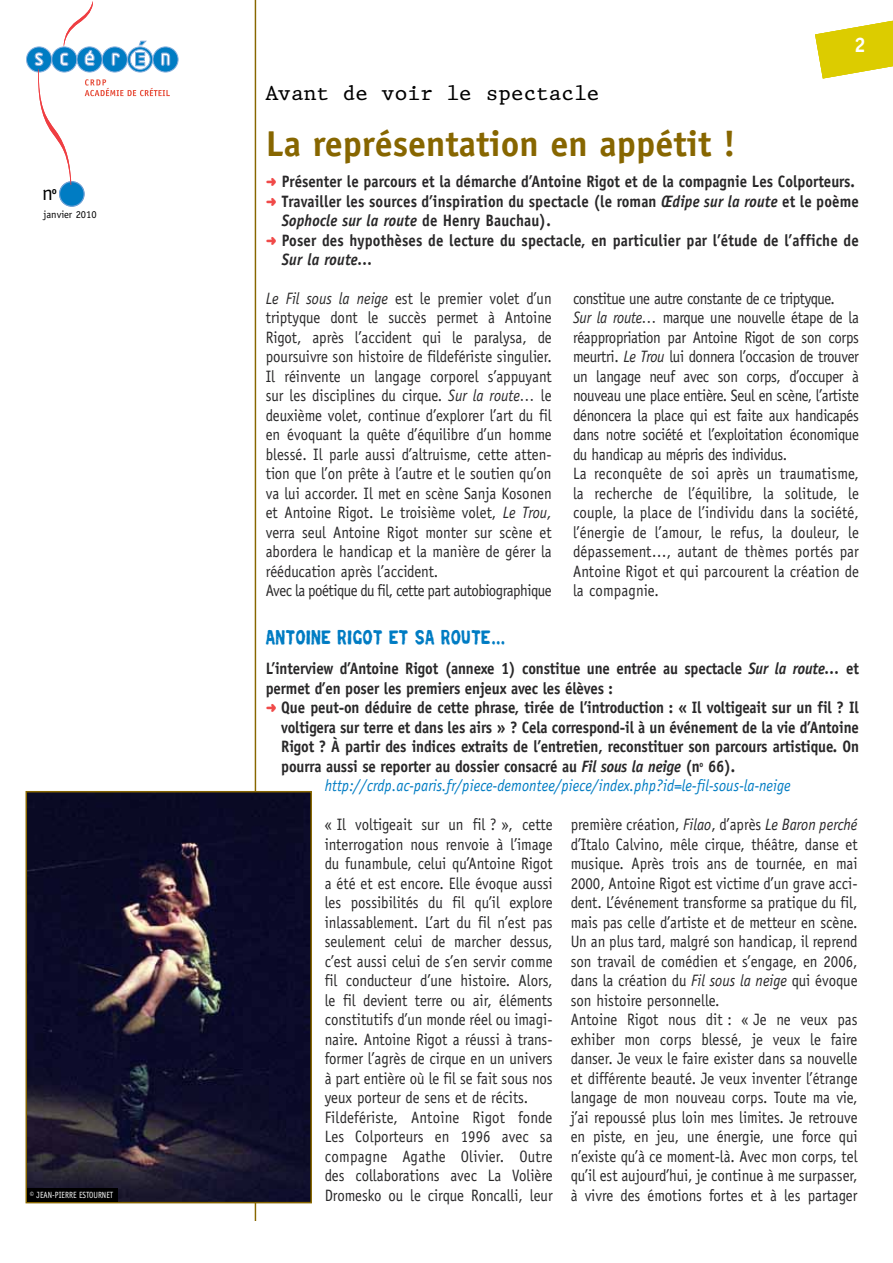
<style>
.page{position:relative;width:893px;height:1263px;background:#fff}
.page>*{position:absolute;margin:0;border:0;box-sizing:border-box;transform-origin:0 0}
.t1{font:700 36px "Officina Sans";color:#876600}
.t2{font:21px "King";color:#000}
.t3{font:700 21px "Officina Sans";color:#fff}
.t4{font:18px "Repent";letter-spacing:.025em;color:#007cc3;scale:.8 1}
.t5{font:700 18px "Officina Sans";color:#fff}
.t6{font:16.5px/19.5px "Officina Sans";color:#292829;scale:.9 1}
.t7{font:16.5px/19.5px "Officina Sans";letter-spacing:-.02em;color:#292829;scale:.9 1}
.t8{font:700 16.5px "Officina Sans";letter-spacing:-.01em;color:#292829;scale:.9 1}
.t9{font:700 16.5px "Officina Sans";letter-spacing:.01em;color:#292829;scale:.9 1}
.t10{font:italic 16.5px "Officina Sans";letter-spacing:.005em;color:#007cc3;scale:.9 1}
.t11{font:italic 700 16.5px "Officina Sans";letter-spacing:.01em;color:#292829;scale:.9 1}
.t12{font:10.5px "Officina Sans";color:#000}
.t13{font:9px "Officina Sans";color:#fff;scale:.85 1}
.s1{font-weight:400;font-size:21px;color:#000}
.s2{font-family:"Distro Bats";font-weight:400;font-size:13.5px;color:#f04a49}
.s3{font-style:italic}
.s4{font-style:normal}
</style>
<div class="page">
<img style="left:216px;top:0;width:72px;height:1220px">
<div style="left:60px;top:182px;width:24px;height:24px;background:#007cc3;border-radius:50%"></div>
<div style="left:59px;top:181px;width:26px;height:26px;border:1px solid #72a3d7;border-radius:50%"></div>
<svg style="left:26px;top:1px;width:153px;height:192px"></svg>
<svg style="left:815px;top:21px;width:78px;height:58px"></svg>
<img style="left:29px;top:794px;width:280px;height:406px">
<div style="left:26px;top:791px;width:286px;height:412px;border:2px solid #876600"></div>
<div style="left:27px;top:1188px;width:90px;height:14px;background:#000"></div>
<p class="t5" style="left:42px;top:183px;width:41px"><span class="s1">n</span><sup>o</sup> 99</p>
<p class="t12" style="left:43px;top:209px;width:55px">janvier 2010</p>
<p class="t13" style="left:30px;top:1190px;width:99px">© Jean-Pierre Estournet</p>
<p class="t2" style="left:266px;top:80px;width:335px">Avant de voir le spectacle</p>
<h1 class="t1" style="left:266px;top:121px;width:472px">La représentation en appétit !</h1>
<p class="t3" style="left:854px;top:32px;width:13px">2</p>
<p class="t8" style="left:266px;top:171px;width:656px"><span class="s2">b</span> Présenter le parcours et la démarche d’Antoine Rigot et de la compagnie Les Colporteurs.</p>
<p class="t9" style="left:266px;top:191px;width:661px"><span class="s2">b</span> Travailler les sources d’inspiration du spectacle (le roman <span class="s3">Œdipe sur la route</span> et le poème</p>
<p class="t11" style="left:282px;top:211px;width:300px">Sophocle sur la route <span class="s4">de Henry Bauchau).</span></p>
<p class="t9" style="left:266px;top:230px;width:660px"><span class="s2">b</span> Poser des hypothèses de lecture du spectacle, en particulier par l’étude de l’affiche de</p>
<p class="t11" style="left:282px;top:250px;width:103px">Sur la route…</p>
<p class="t6" style="left:266px;top:288px;width:319px"><span class="s3">Le Fil sous la neige</span> est le premier volet d’un triptyque dont le succès permet à Antoine Rigot, après l’accident qui le paralysa, de poursuivre son histoire de fildefériste singulier.<br>Il réinvente un langage corporel s’appuyant sur les disciplines du cirque. <span class="s3">Sur la route…</span> le deuxième volet, continue d’explorer l’art du fil en évoquant la quête d’équilibre d’un homme blessé. Il parle aussi d’altruisme, cette atten&shy;tion que l’on prête à l’autre et le soutien qu’on va lui accorder. Il met en scène Sanja Kosonen et Antoine Rigot. Le troisième volet, <span class="s3">Le Trou, </span>verra seul Antoine Rigot monter sur scène et abordera le handicap et la manière de gérer la rééducation après l’accident.<br>Avec la poétique du fil, cette part autobiographique</p>
<p class="t7" style="left:573px;top:288px;width:319px">constitue une autre constante de ce triptyque.<br><span class="s3">Sur la route…</span> marque une nouvelle étape de la réappropriation par Antoine Rigot de son corps meurtri. <span class="s3">Le Trou</span> lui donnera l’occasion de trouver un langage neuf avec son corps, d’occuper à nouveau une place entière. Seul en scène, l’artiste dénoncera la place qui est faite aux handicapés dans notre société et l’exploitation économique du handicap au mépris des individus.<br>La reconquête de soi après un traumatisme, la recherche de l’équilibre, la solitude, le couple, la place de l’individu dans la société, l’énergie de l’amour, le refus, la douleur, le dépassement…, autant de thèmes portés par Antoine Rigot et qui parcourent la création de la compagnie.</p>
<p class="t4" style="left:266px;top:627px;width:301px">ANTOINE RIGOT ET SA ROUTE...</p>
<p class="t8" style="left:266px;top:658px;width:661px">L’interview d’Antoine Rigot (annexe 1) constitue une entrée au spectacle <span class="s3">Sur la route…</span> et</p>
<p class="t8" style="left:266px;top:678px;width:387px">permet d’en poser les premiers enjeux avec les élèves :</p>
<p class="t8" style="left:266px;top:697px;width:661px"><span class="s2">b</span> Que peut-on déduire de cette phrase, tirée de l’introduction : « Il voltigeait sur un fil ? Il</p>
<p class="t8" style="left:281px;top:717px;width:643px">voltigera sur terre et dans les airs » ? Cela correspond-il à un événement de la vie d’Antoine</p>
<p class="t8" style="left:281px;top:736px;width:643px">Rigot ? À partir des indices extraits de l’entretien, reconstituer son parcours artistique. On</p>
<p class="t8" style="left:281px;top:756px;width:506px">pourra aussi se reporter au dossier consacré au <span class="s3">Fil sous la neige</span> (n<sup>o</sup> 66).</p>
<p class="t10" style="left:325px;top:776px;width:519px">http://crdp.ac-paris.fr/piece-demontee/piece/index.php?id=le-fil-sous-la-neige</p>
<p class="t6" style="left:325px;top:815px;width:255px">« Il voltigeait sur un fil ? », cette interrogation nous renvoie à l’image du funambule, celui qu’Antoine Rigot a été et est encore. Elle évoque aussi les possibilités du fil qu’il explore inlassablement. L’art du fil n’est pas seulement celui de marcher dessus, c’est aussi celui de s’en servir comme fil conducteur d’une histoire. Alors, le fil devient terre ou air, éléments constitutifs d’un monde réel ou imagi&shy;naire. Antoine Rigot a réussi à trans&shy;former l’agrès de cirque en un univers à part entière où le fil se fait sous nos yeux porteur de sens et de récits.<br>Fildefériste, Antoine Rigot fonde Les Colporteurs en 1996 avec sa compagne Agathe Olivier. Outre des collaborations avec La Volière Dromesko ou le cirque Roncalli, leur</p>
<p class="t6" style="left:571px;top:815px;width:320px">première création, <span class="s3">Filao</span>, d’après <span class="s3">Le Baron perché </span>d’Italo Calvino, mêle cirque, théâtre, danse et musique. Après trois ans de tournée, en mai 2000, Antoine Rigot est victime d’un grave acci&shy;dent. L’événement transforme sa pratique du fil, mais pas celle d’artiste et de metteur en scène.<br>Un an plus tard, malgré son handicap, il reprend son travail de comédien et s’engage, en 2006, dans la création du <span class="s3">Fil sous la neige</span> qui évoque son histoire personnelle.<br>Antoine Rigot nous dit : « Je ne veux pas exhiber mon corps blessé, je veux le faire danser. Je veux le faire exister dans sa nouvelle et différente beauté. Je veux inventer l’étrange langage de mon nouveau corps. Toute ma vie, j’ai repoussé plus loin mes limites. Je retrouve en piste, en jeu, une énergie, une force qui n’existe qu’à ce moment-là. Avec mon corps, tel qu’il est aujourd’hui, je continue à me surpasser, à vivre des émotions fortes et à les partager</p>
</div>
